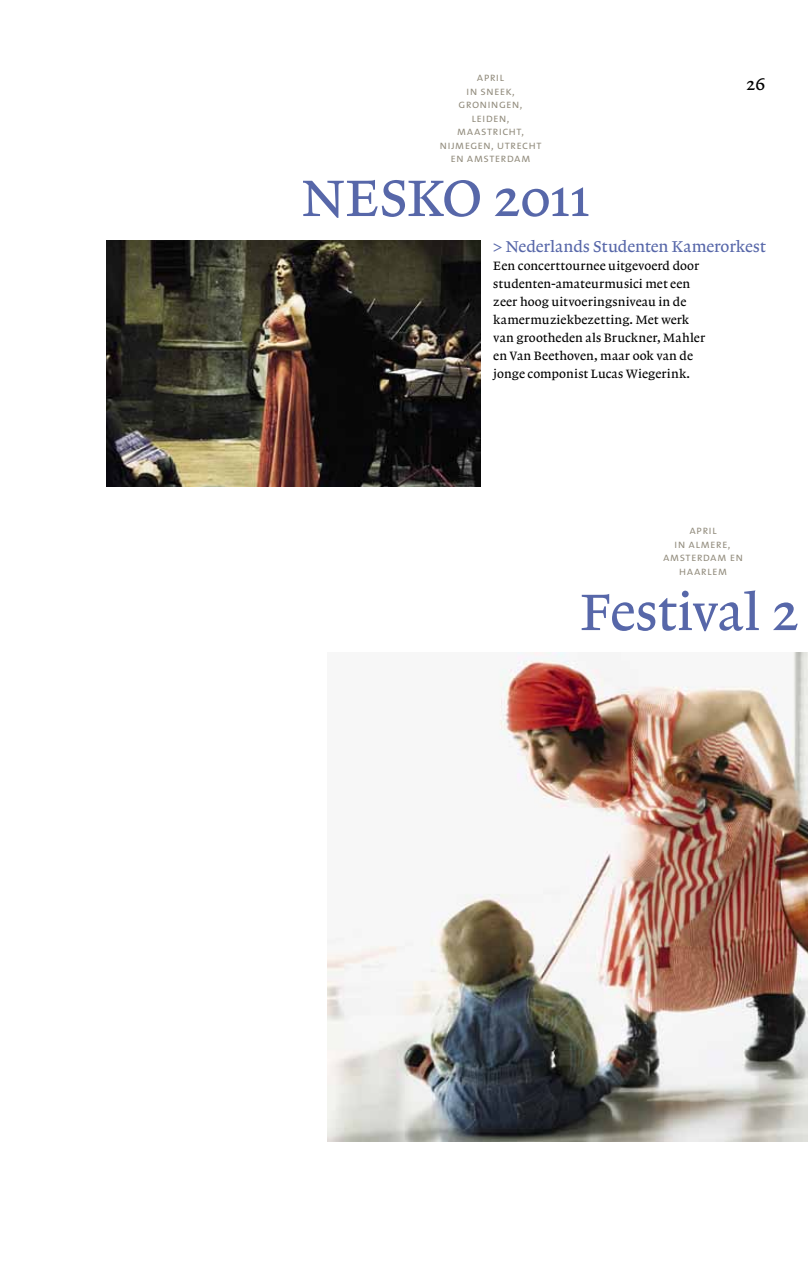
<style>
.page{position:relative;width:808px;height:1263px;background:#fff}
.page>*{position:absolute;margin:0;border:0;box-sizing:border-box;transform-origin:0 0}
.t1{font:54px "Lexicon No 1 A Roman Txt";letter-spacing:-.01em;color:#5767a9}
.t2{font:18px "Lexicon No 1 A Roman Txt";color:#000}
.t3{font:16.5px "Lexicon No 1 A Roman Txt";letter-spacing:-.005em;color:#5767a9}
.t4{font:12.75px/18px "Lexicon No 1 A Roman Txt";letter-spacing:.01em;color:#000}
.t5{font:12px/13.5px "The Sans Semi Light Caps";letter-spacing:.015em;color:#928c7d;text-align:center}
</style>
<div class="page">
<img style="left:106px;top:240px;width:374px;height:247px">
<img style="left:327px;top:653px;width:481px;height:489px">
<p class="t5" style="left:439px;top:70px;width:103px">april<br>in sneek, groningen, leiden, maastricht, nijmegen, utrecht en amsterdam</p>
<h1 class="t1" style="left:302px;top:168px;width:289px">NESKO 2011</h1>
<h2 class="t2" style="left:746px;top:74px;width:21px">26</h2>
<p class="t3" style="left:493px;top:237px;width:274px">&gt; Nederlands Studenten Kamerorkest</p>
<p class="t4" style="left:493px;top:257px;width:213px">Een concerttournee uitgevoerd door studenten-amateurmusici met een zeer hoog uitvoeringsniveau in de kamermuziekbezetting. Met werk van grootheden als Bruckner, Mahler en Van Beethoven, maar ook van de jonge componist Lucas Wiegerink.</p>
<p class="t5" style="left:663px;top:523px;width:82px">april<br>in almere, amsterdam en haarlem</p>
<h1 class="t1" style="left:580px;top:582px;width:220px">Festival 2</h1>
</div>
